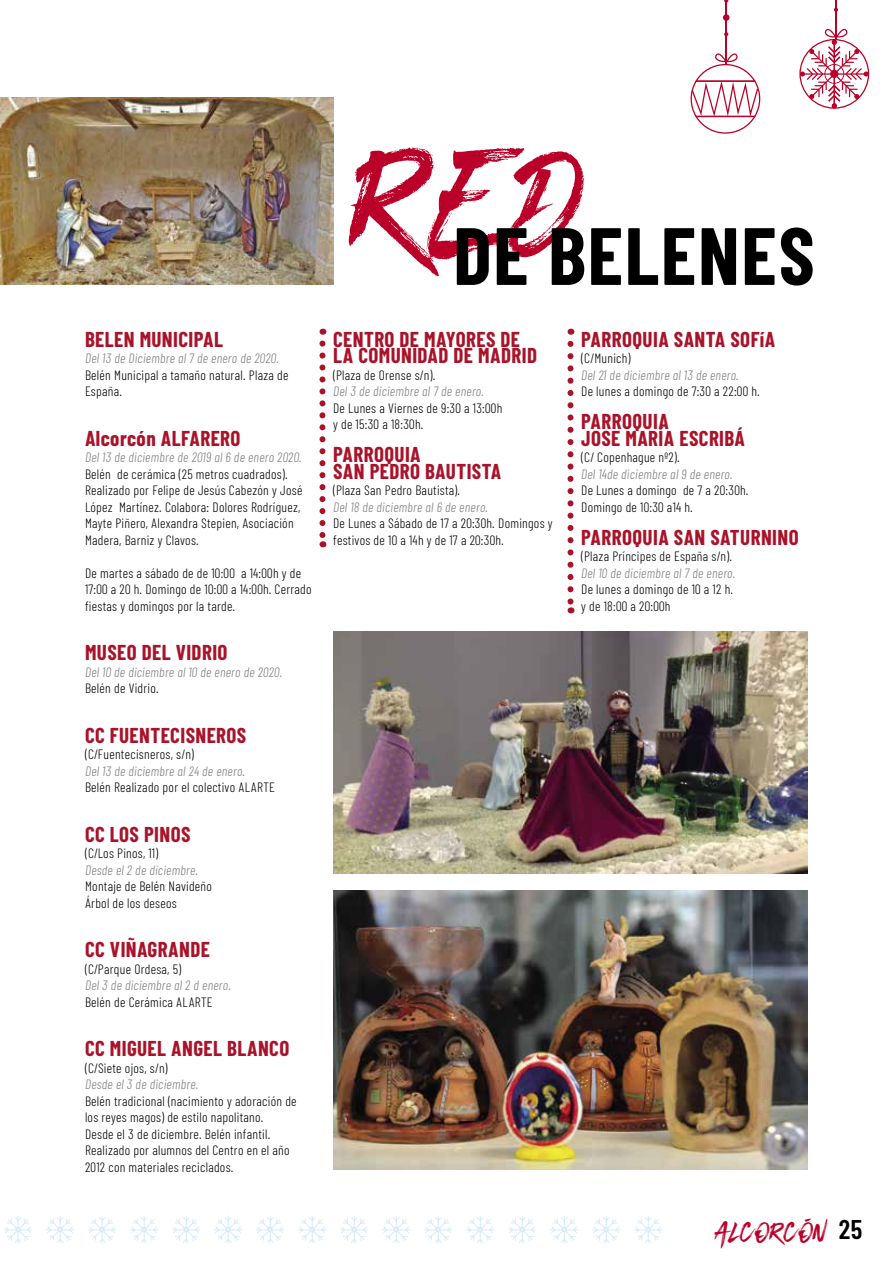
<style>
.page{position:relative;width:893px;height:1263px;background:#fff}
.page>*{position:absolute;margin:0;border:0;box-sizing:border-box;transform-origin:0 0}
.t1{font:168.9px "BLACKHAWK";color:#ba0029}
.t2{font:700 81px "Barlow Condensed";letter-spacing:.02em;color:#000}
.t3{font:29.4px "BLACKHAWK";letter-spacing:.02em;color:#ba0029}
.t4{font:700 21px/16.5px "Barlow Condensed";letter-spacing:.02em;color:#a9132a}
.t5{font:300 13.5px/16.5px "Barlow Condensed";letter-spacing:.02em;color:#000}
.t6{font:italic 300 13.5px "Barlow Condensed";letter-spacing:.02em;color:#7c7c7c}
.s1{font-family:"Barlow Condensed";font-weight:600;font-size:27px;color:#000}
</style>
<div class="page">
<hr style="left:725px;top:0;width:2px;height:64px;background:#ba0029">
<svg style="left:691px;top:53px;width:69px;height:81px"></svg>
<div style="left:723px;top:14px;width:6px;height:7px;background:#ba0029;border-radius:50%"></div>
<hr style="left:835px;top:0;width:1px;height:40px;background:#ba0029">
<svg style="left:799px;top:29px;width:70px;height:80px"></svg>
<svg style="left:834px;top:8px;width:4px;height:4px"></svg>
<svg style="left:256px;top:1215px;width:28px;height:29px"></svg>
<svg style="left:340px;top:1215px;width:28px;height:29px"></svg>
<svg style="left:424px;top:1215px;width:28px;height:29px"></svg>
<svg style="left:508px;top:1215px;width:29px;height:29px"></svg>
<svg style="left:46px;top:1215px;width:28px;height:29px"></svg>
<svg style="left:298px;top:1215px;width:28px;height:29px"></svg>
<svg style="left:382px;top:1215px;width:28px;height:29px"></svg>
<svg style="left:466px;top:1215px;width:28px;height:29px"></svg>
<svg style="left:4px;top:1215px;width:28px;height:29px"></svg>
<svg style="left:550px;top:1215px;width:29px;height:29px"></svg>
<svg style="left:88px;top:1215px;width:28px;height:29px"></svg>
<svg style="left:634px;top:1215px;width:29px;height:29px"></svg>
<svg style="left:172px;top:1215px;width:28px;height:29px"></svg>
<svg style="left:592px;top:1215px;width:29px;height:29px"></svg>
<svg style="left:130px;top:1215px;width:28px;height:29px"></svg>
<svg style="left:214px;top:1215px;width:28px;height:29px"></svg>
<img style="left:0;top:98px;width:333px;height:187px">
<img style="left:333px;top:631px;width:475px;height:243px">
<img style="left:333px;top:891px;width:475px;height:278px">
<svg style="left:319px;top:343px;width:6px;height:204px"></svg>
<svg style="left:567px;top:344px;width:6px;height:269px"></svg>
<h3 class="t4" style="left:85px;top:330px;width:140px">BELEN MUNICIPAL</h3>
<p class="t6" style="left:85px;top:350px;width:195px">Del 13 de Diciembre al 7 de enero de 2020.</p>
<p class="t5" style="left:85px;top:366px;width:205px">Belén Municipal a tamaño natural. Plaza de<br>España.</p>
<h3 class="t4" style="left:85px;top:429px;width:157px">Alcorcón ALFARERO</h3>
<p class="t6" style="left:85px;top:449px;width:218px">Del 13 de diciembre de 2019 al 6 de enero 2020.</p>
<p class="t5" style="left:85px;top:465px;width:219px">Belén de cerámica (25 metros cuadrados).<br>Realizado por Felipe de Jesús Cabezón y José López Martínez. Colabora: Dolores Rodríguez, Mayte Piñero, Alexandra Stepien, Asociación Madera, Barniz y Clavos.</p>
<p class="t5" style="left:85px;top:564px;width:228px">De martes a sábado de de 10:00 a 14:00h y de<br>17:00 a 20 h. Domingo de 10:00 a 14:00h. Cerrado fiestas y domingos por la tarde.</p>
<h3 class="t4" style="left:85px;top:644px;width:144px">MUSEO DEL VIDRIO</h3>
<p class="t6" style="left:85px;top:663px;width:199px">Del 10 de diciembre al 10 de enero de 2020.</p>
<p class="t5" style="left:85px;top:680px;width:75px">Belén de Vidrio.</p>
<h3 class="t4" style="left:85px;top:726px;width:163px">CC FUENTECISNEROS</h3>
<p class="t5" style="left:85px;top:746px;width:110px">(C/Fuentecisneros, s/n)</p>
<p class="t6" style="left:85px;top:762px;width:162px">Del 13 de diciembre al 24 de enero.</p>
<p class="t5" style="left:85px;top:779px;width:191px">Belén Realizado por el colectivo ALARTE</p>
<h3 class="t4" style="left:85px;top:825px;width:107px">CC LOS PINOS</h3>
<p class="t5" style="left:85px;top:845px;width:75px">(C/Los Pinos, 11)</p>
<p class="t6" style="left:85px;top:861px;width:114px">Desde el 2 de diciembre.</p>
<p class="t5" style="left:85px;top:878px;width:129px">Montaje de Belén Navideño<br>Árbol de los deseos</p>
<h3 class="t4" style="left:85px;top:941px;width:126px">CC VIÑAGRANDE</h3>
<p class="t5" style="left:85px;top:960px;width:98px">(C/Parque Ordesa, 5)</p>
<p class="t6" style="left:85px;top:977px;width:147px">Del 3 de diciembre al 2 d enero.</p>
<p class="t5" style="left:85px;top:993px;width:129px">Belén de Cerámica ALARTE</p>
<h3 class="t4" style="left:85px;top:1040px;width:206px">CC MIGUEL ANGEL BLANCO</h3>
<p class="t5" style="left:85px;top:1059px;width:84px">(C/Siete ojos, s/n)</p>
<p class="t6" style="left:85px;top:1076px;width:115px">Desde el 3 de diciembre.</p>
<p class="t5" style="left:85px;top:1092px;width:213px">Belén tradicional (nacimiento y adoración de los reyes magos) de estilo napolitano.<br>Desde el 3 de diciembre. Belén infantil.<br>Realizado por alumnos del Centro en el año 2012 con materiales reciclados.</p>
<h1 class="t1" style="left:348px;top:99px;width:237px">RED</h1>
<h2 class="t2" style="left:453px;top:205px;width:363px">DE BELENES</h2>
<h3 class="t4" style="left:333px;top:330px;width:205px">CENTRO DE MAYORES DE<br>LA COMUNIDAD DE MADRID</h3>
<p class="t5" style="left:333px;top:366px;width:104px">(Plaza de Orense s/n).</p>
<p class="t6" style="left:333px;top:383px;width:152px">Del 3 de diciembre al 7 de enero.</p>
<p class="t5" style="left:333px;top:399px;width:171px">De Lunes a Viernes de 9:30 a 13:00h y de 15:30 a 18:30h.</p>
<h3 class="t4" style="left:333px;top:446px;width:170px">PARROQUIA<br>SAN PEDRO BAUTISTA</h3>
<p class="t5" style="left:333px;top:482px;width:129px">(Plaza San Pedro Bautista).</p>
<p class="t6" style="left:333px;top:498px;width:156px">Del 18 de diciembre al 6 de enero.</p>
<p class="t5" style="left:333px;top:515px;width:221px">De Lunes a Sábado de 17 a 20:30h. Domingos y festivos de 10 a 14h y de 17 a 20:30h.</p>
<h3 class="t4" style="left:581px;top:330px;width:196px">PARROQUIA SANTA SOFíA</h3>
<p class="t5" style="left:581px;top:350px;width:51px">(C/Munich)</p>
<p class="t6" style="left:581px;top:366px;width:159px">Del 21 de diciembre al 13 de enero.</p>
<p class="t5" style="left:581px;top:383px;width:180px">De lunes a domingo de 7:30 a 22:00 h.</p>
<h3 class="t4" style="left:581px;top:413px;width:165px">PARROQUIA<br>JOSE MARÍA ESCRIBÁ</h3>
<p class="t5" style="left:581px;top:449px;width:100px">(C/ Copenhague nº2).</p>
<p class="t6" style="left:581px;top:465px;width:153px">Del 14de diciembre al 9 de enero.</p>
<p class="t5" style="left:581px;top:482px;width:169px">De Lunes a domingo de 7 a 20:30h.<br>Domingo de 10:30 a14 h.</p>
<h3 class="t4" style="left:581px;top:528px;width:219px">PARROQUIA SAN SATURNINO</h3>
<p class="t5" style="left:581px;top:548px;width:152px">(Plaza Príncipes de España s/n).</p>
<p class="t6" style="left:581px;top:564px;width:156px">Del 10 de diciembre al 7 de enero.</p>
<p class="t5" style="left:581px;top:581px;width:153px">De lunes a domingo de 10 a 12 h. y de 18:00 a 20:00h</p>
<h3 class="t3" style="left:716px;top:1214px;width:148px">ALCORCÓN <span class="s1">25</span></h3>
</div>
